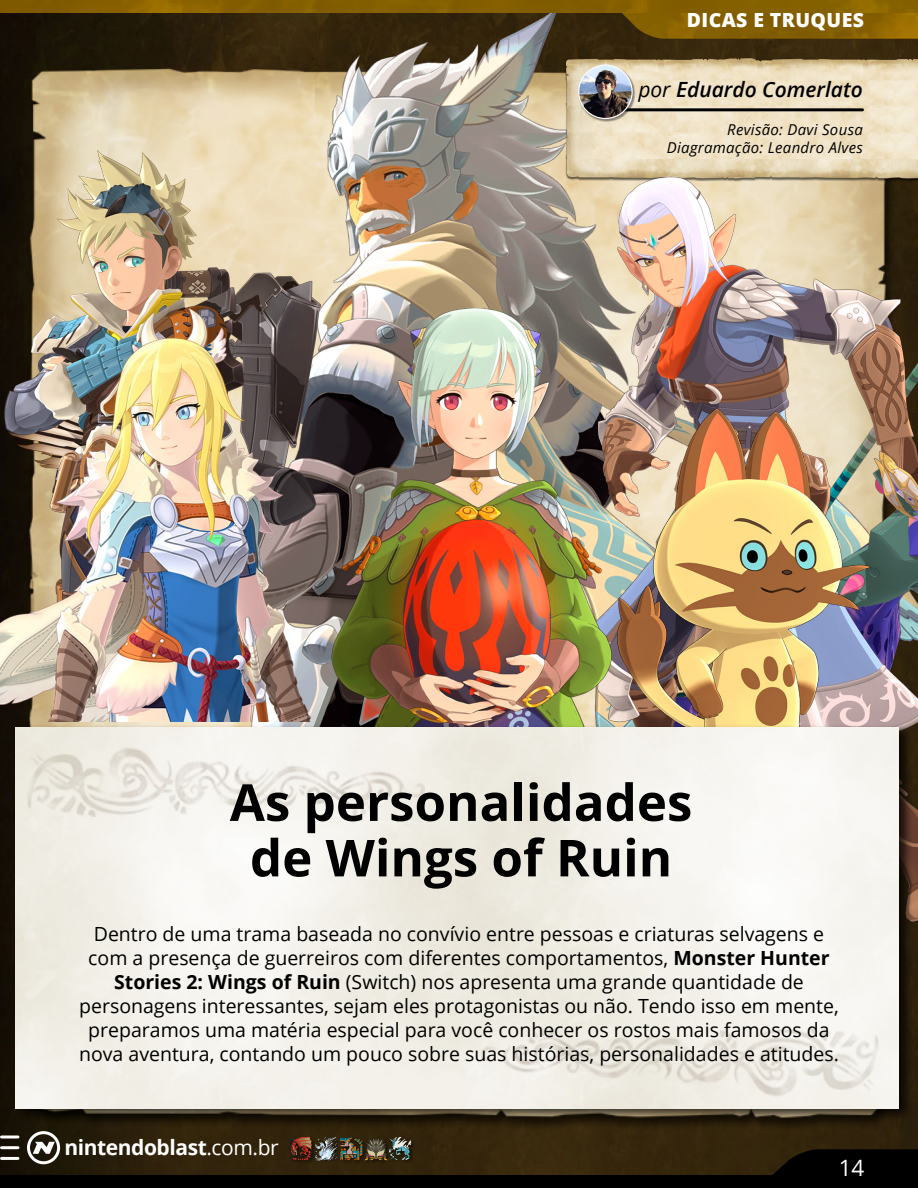
<style>
.page{position:relative;width:918px;height:1188px;background:#fff}
.page>*{position:absolute;margin:0;border:0;box-sizing:border-box;transform-origin:0 0}
.t1{font:700 51px/55.5px "Open Sans";color:#000;text-align:center}
.t2{font:22.5px "Open Sans";color:#fff}
.t3{font:700 21px "Open Sans";letter-spacing:-.02em;color:#fff}
.t4{font:italic 600 21px "Open Sans";color:#000}
.t5{font:19.5px/24px "Open Sans";color:#000;text-align:center}
.t6{font:800 19.5px "Open Sans";letter-spacing:.02em;color:#fff}
.t7{font:italic 15px/18px "Open Sans";letter-spacing:.02em;color:#000;text-align:right}
.s1{font-weight:400}
.s2{font-weight:700}
</style>
<div class="page">
<img style="left:0;top:0;width:918px;height:1175px">
<img style="left:86px;top:6px;width:832px;height:718px">
<img style="left:5px;top:150px;width:315px;height:158px">
<img style="left:565px;top:80px;width:353px;height:49px">
<img style="left:565px;top:59px;width:353px;height:21px">
<img style="left:547px;top:129px;width:371px;height:793px">
<hr style="left:621px;top:108px;width:241px;height:3px;background:#000">
<img style="left:319px;top:308px;width:292px;height:416px">
<img style="left:617px;top:408px;width:254px;height:316px">
<img style="left:0;top:308px;width:320px;height:413px">
<div style="left:15px;top:724px;width:899px;height:397px;background:#000;opacity:.75"></div>
<img style="left:16px;top:728px;width:882px;height:380px">
<img style="left:481px;top:1028px;width:398px;height:68px">
<img style="left:27px;top:747px;width:397px;height:69px">
<div style="left:27px;top:1131px;width:33px;height:33px;border:3px solid #fff;border-radius:50%"></div>
<svg style="left:33px;top:1142px;width:22px;height:12px"></svg>
<img style="left:615px;top:0;width:303px;height:39px">
<div style="left:0;top:1175px;width:918px;height:13px;background:#000"></div>
<svg style="left:764px;top:1149px;width:154px;height:26px;background:#080601"></svg>
<svg style="left:2px;top:1136px;width:16px;height:2px"></svg>
<hr style="left:2px;top:1146px;width:16px;height:3px;background:#fff">
<hr style="left:2px;top:1157px;width:16px;height:3px;background:#fff">
<div style="left:288px;top:1136px;width:28px;height:28px;background:#2d200a"></div>
<img style="left:290px;top:1137px;width:23px;height:23px">
<div style="left:338px;top:1137px;width:28px;height:27px;background:#000;opacity:.75"></div>
<img style="left:338px;top:1137px;width:24px;height:23px">
<div style="left:315px;top:1137px;width:23px;height:23px;background:#000;opacity:.75"></div>
<div style="left:363px;top:1136px;width:28px;height:28px;background:#000;opacity:.75"></div>
<img style="left:364px;top:1137px;width:24px;height:23px">
<div style="left:388px;top:1136px;width:27px;height:27px;background:#000;opacity:.75"></div>
<div style="left:578px;top:65px;width:58px;height:57px;background:#000;opacity:.44"></div>
<img style="left:579px;top:65px;width:53px;height:54px;border-radius:27px">
<div style="left:578px;top:64px;width:55px;height:55px;border:1px solid #fff;border-radius:50%"></div>
<p class="t6" style="left:687px;top:6px;width:179px">DICAS E TRUQUES</p>
<p class="t4" style="left:638px;top:75px;width:226px"><span class="s1">por</span> Eduardo Comerlato</p>
<p class="t7" style="left:667px;top:120px;width:198px">Revisão: Davi Sousa<br>Diagramação: Leandro Alves</p>
<h1 class="t1" style="left:230px;top:773px;width:464px">As personalidades de Wings of Ruin</h1>
<p class="t5" style="left:79px;top:921px;width:761px">Dentro de uma trama baseada no convívio entre pessoas e criaturas selvagens e com a presença de guerreiros com diferentes comportamentos, <span class="s2">Monster Hunter Stories 2: Wings of Ruin</span> (Switch) nos apresenta uma grande quantidade de personagens interessantes, sejam eles protagonistas ou não. Tendo isso em mente, preparamos uma matéria especial para você conhecer os rostos mais famosos da nova aventura, contando um pouco sobre suas histórias, personalidades e atitudes.</p>
<p class="t3" style="left:64px;top:1132px;width:216px">nintendoblast<span class="s1">.com.br</span></p>
<p class="t2" style="left:839px;top:1153px;width:27px">14</p>
</div>
